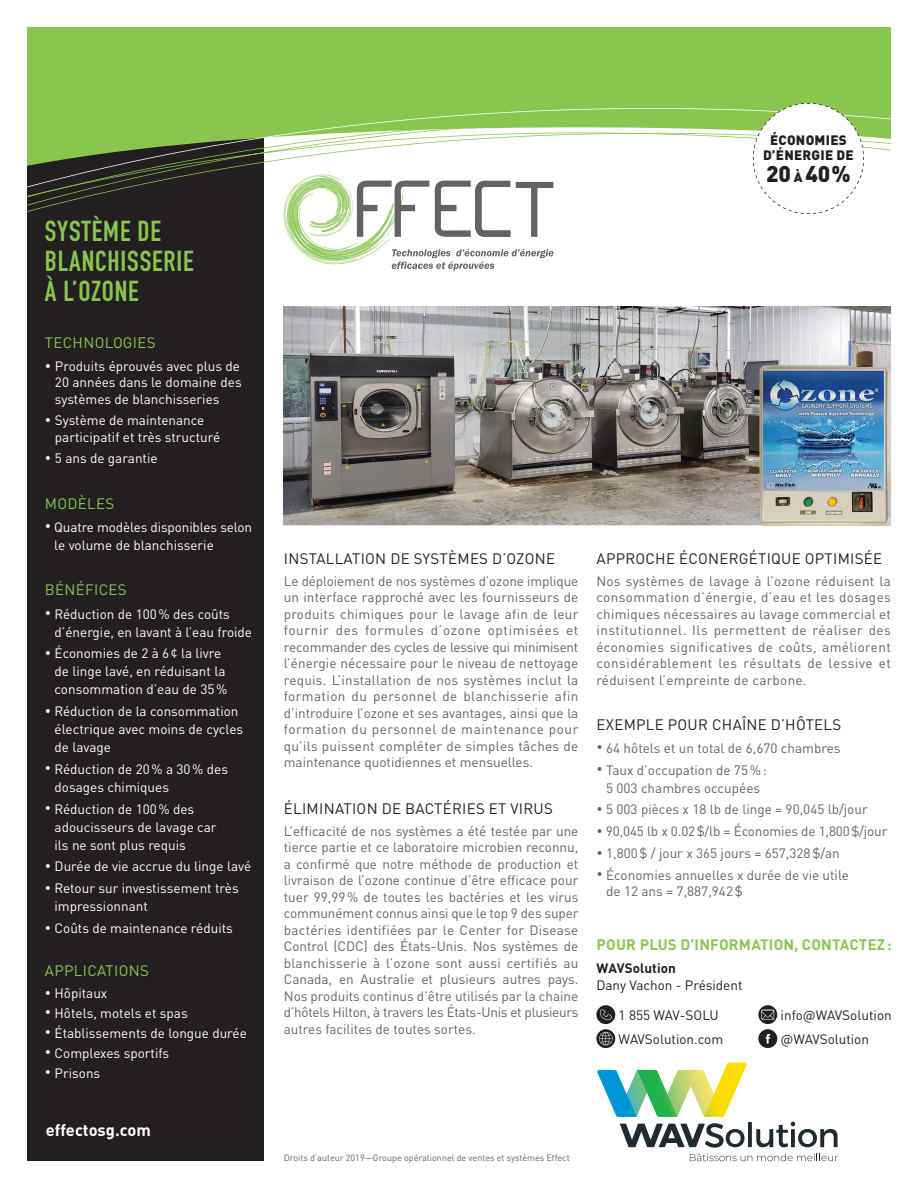
<style>
.page{position:relative;width:918px;height:1188px;background:#fff}
.page>*{position:absolute;margin:0;border:0;box-sizing:border-box;transform-origin:0 0}
.t1{font:700 28.5px/30px "DIN Condensed";letter-spacing:.03em;color:#89c650}
.t2{font:900 22.5px "DIN Pro";color:#231f20}
.t3{font:700 16.5px "DIN Pro";color:#fff}
.t4{font:15px "DIN Pro";letter-spacing:.02em;color:#231f20}
.t5{font:15px "DIN Pro";letter-spacing:.02em;color:#89c650}
.t6{font:700 15px "DIN Pro";letter-spacing:.015em;color:#89c650}
.t7{font:13.5px/16.5px "DIN Pro";color:#636366;text-align:justify}
.t8{font:13.5px/18px "DIN Pro";color:#fff}
.t9{font:13.5px "DIN Pro";color:#231f20}
.t10{font:900 13.5px/15px "DIN Pro";letter-spacing:.02em;color:#231f20;text-align:center}
.t11{font:700 13.5px "DIN Pro";color:#231f20}
.t12{font:9px "DIN Pro";color:#636366}
.s1{font-size:12px}
.s2{font-size:13.5px}
</style>
<div class="page">
<div style="left:27px;top:27px;width:236px;height:1134px;background:#231f20"></div>
<div style="left:27px;top:27px;width:864px;height:81px;background:#89c650"></div>
<svg style="left:27px;top:188px;width:257px;height:24px"></svg>
<svg style="left:27px;top:108px;width:864px;height:80px"></svg>
<svg style="left:753px;top:103px;width:111px;height:111px"></svg>
<svg style="left:284px;top:175px;width:270px;height:96px"></svg>
<img style="left:284px;top:307px;width:607px;height:219px">
<svg style="left:748px;top:1122px;width:4px;height:25px"></svg>
<svg style="left:756px;top:1122px;width:82px;height:25px"></svg>
<svg style="left:620px;top:1123px;width:125px;height:25px"></svg>
<svg style="left:597px;top:1063px;width:150px;height:54px"></svg>
<svg style="left:690px;top:1154px;width:148px;height:7px"></svg>
<svg style="left:596px;top:1005px;width:19px;height:19px"></svg>
<svg style="left:600px;top:1009px;width:12px;height:11px"></svg>
<svg style="left:758px;top:1005px;width:19px;height:19px"></svg>
<svg style="left:761px;top:1010px;width:13px;height:10px"></svg>
<svg style="left:596px;top:1029px;width:19px;height:19px"></svg>
<svg style="left:599px;top:1032px;width:14px;height:13px"></svg>
<div style="left:758px;top:1029px;width:19px;height:19px;background:#231f20;border-radius:50%"></div>
<svg style="left:766px;top:1034px;width:4px;height:10px"></svg>
<h1 class="t1" style="left:45px;top:216px;width:150px">SYSTÈME DE<br>BLANCHISSERIE<br>À L’OZONE</h1>
<p class="t5" style="left:45px;top:331px;width:112px">TECHNOLOGIES</p>
<p class="t8" style="left:55px;top:357px;width:188px;line-height:16.2px;text-indent:-10px"><span class="s1">•</span> Produits éprouvés avec plus de<br>20 années dans le domaine des systèmes de blanchisseries</p>
<p class="t8" style="left:55px;top:411px;width:167px;line-height:16.2px;text-indent:-10px"><span class="s1">•</span> Système de maintenance participatif et très structuré</p>
<p class="t8" style="left:45px;top:448px;width:114px"><span class="s1">•</span> 5 ans de garantie</p>
<p class="t5" style="left:45px;top:491px;width:71px">MODÈLES</p>
<p class="t8" style="left:54px;top:517px;width:199px;text-indent:-9px"><span class="s1">•</span> Quatre modèles disponibles selon le volume de blanchisserie</p>
<p class="t5" style="left:45px;top:578px;width:83px">BÉNÉFICES</p>
<p class="t8" style="left:55px;top:603px;width:199px;text-indent:-10px"><span class="s1">•</span> Réduction de 100 % des coûts d’énergie, en lavant à l’eau froide</p>
<p class="t8" style="left:55px;top:643px;width:174px;text-indent:-10px"><span class="s1">•</span> Économies de 2 à 6 ¢ la livre de linge lavé, en réduisant la consommation d’eau de 35 %</p>
<p class="t8" style="left:55px;top:701px;width:190px;text-indent:-10px"><span class="s1">•</span> Réduction de la consommation électrique avec moins de cycles de lavage</p>
<p class="t8" style="left:55px;top:759px;width:175px;text-indent:-10px"><span class="s1">•</span> Réduction de 20 % a 30 % des dosages chimiques</p>
<p class="t8" style="left:55px;top:798px;width:164px;text-indent:-10px"><span class="s1">•</span> Réduction de 100 % des adoucisseurs de lavage car ils ne sont plus requis</p>
<p class="t8" style="left:45px;top:856px;width:208px"><span class="s1">•</span> Durée de vie accrue du linge lavé</p>
<p class="t8" style="left:55px;top:878px;width:186px;text-indent:-10px"><span class="s1">•</span> Retour sur investissement très impressionnant</p>
<p class="t8" style="left:45px;top:918px;width:190px"><span class="s1">•</span> Coûts de maintenance réduits</p>
<p class="t5" style="left:45px;top:959px;width:105px">APPLICATIONS</p>
<p class="t8" style="left:45px;top:983px;width:64px"><span class="s1">•</span> Hôpitaux</p>
<p class="t8" style="left:45px;top:1003px;width:144px"><span class="s1">•</span> Hôtels, motels et spas</p>
<p class="t8" style="left:45px;top:1023px;width:204px"><span class="s1">•</span> Établissements de longue durée</p>
<p class="t8" style="left:45px;top:1043px;width:126px"><span class="s1">•</span> Complexes sportifs</p>
<p class="t8" style="left:45px;top:1063px;width:57px"><span class="s1">•</span> Prisons</p>
<p class="t3" style="left:46px;top:1116px;width:106px">effectosg.com</p>
<p class="t10" style="left:763px;top:130px;width:92px">ÉCONOMIES<br>D’ÉNERGIE DE</p>
<h2 class="t2" style="left:766px;top:155px;width:86px">20<span class="s2">À</span>40 %</h2>
<p class="t4" style="left:284px;top:546px;width:273px">INSTALLATION DE SYSTÈMES D’OZONE</p>
<p class="t7" style="left:284px;top:571px;width:296px">Le déploiement de nos systèmes d’ozone implique un interface rapproché avec les fournisseurs de produits chimiques pour le lavage afin de leur fournir des formules d’ozone optimisées et recommander des cycles de lessive qui minimisent l’énergie nécessaire pour le niveau de nettoyage requis. L’installation de nos systèmes inclut la formation du personnel de blanchisserie afin d’introduire l’ozone et ses avantages, ainsi que la formation du personnel de maintenance pour qu’ils puissent compléter de simples tâches de maintenance quotidiennes et mensuelles.</p>
<p class="t4" style="left:284px;top:797px;width:271px">ÉLIMINATION DE BACTÉRIES ET VIRUS</p>
<p class="t7" style="left:284px;top:821px;width:296px">L’efficacité de nos systèmes a été testée par une tierce partie et ce laboratoire microbien reconnu, a confirmé que notre méthode de production et livraison de l’ozone continue d’être efficace pour tuer 99,99 % de toutes les bactéries et les virus communément connus ainsi que le top 9 des super bactéries identifiées par le Center for Disease Control (CDC) des États-Unis. Nos systèmes de blanchisserie à l’ozone sont aussi certifiés au Canada, en Australie et plusieurs autres pays.<br>Nos produits continus d’être utilisés par la chaine d’hôtels Hilton, à travers les États-Unis et plusieurs autres facilites de toutes sortes.</p>
<p class="t4" style="left:597px;top:546px;width:287px">APPROCHE ÉCONERGÉTIQUE OPTIMISÉE</p>
<p class="t7" style="left:596px;top:571px;width:296px">Nos systèmes de lavage à l’ozone réduisent la consommation d’énergie, d’eau et les dosages chimiques nécessaires au lavage commercial et institutionnel. Ils permettent de réaliser des économies significatives de coûts, améliorent considérablement les résultats de lessive et réduisent l’empreinte de carbone.</p>
<p class="t4" style="left:597px;top:712px;width:246px">EXEMPLE POUR CHAÎNE D’HÔTELS</p>
<p class="t7" style="left:596px;top:738px;width:246px"><span class="s1">•</span> 64 hôtels et un total de 6,670 chambres</p>
<p class="t7" style="left:596px;top:760px;width:172px;line-height:18px;text-align:center"><span class="s1">•</span> Taux d’occupation de 75 % :<br>5 003 chambres occupées</p>
<p class="t7" style="left:596px;top:800px;width:273px"><span class="s1">•</span> 5 003 pièces x 18 lb de linge = 90,045 lb/jour</p>
<p class="t7" style="left:596px;top:822px;width:292px"><span class="s1">•</span> 90,045 lb x 0.02 $/lb = Économies de 1,800 $/jour</p>
<p class="t7" style="left:596px;top:844px;width:245px"><span class="s1">•</span> 1,800 $ / jour x 365 jours = 657,328$/an</p>
<p class="t7" style="left:606px;top:865px;width:244px;text-indent:-10px"><span class="s1">•</span> Économies annuelles x durée de vie utile de 12 ans = 7,887,942 $</p>
<p class="t6" style="left:597px;top:932px;width:297px">POUR PLUS D’INFORMATION, CONTACTEZ :</p>
<p class="t11" style="left:597px;top:957px;width:81px">WAVSolution</p>
<p class="t9" style="left:596px;top:974px;width:148px">Dany Vachon - Président</p>
<p class="t9" style="left:619px;top:1004px;width:102px">1 855 WAV-SOLU</p>
<p class="t9" style="left:781px;top:1004px;width:113px">info@WAVSolution</p>
<p class="t9" style="left:619px;top:1028px;width:106px">WAVSolution.com</p>
<p class="t9" style="left:781px;top:1028px;width:90px">@WAVSolution</p>
<p class="t12" style="left:284px;top:1151px;width:287px">Droits d’auteur 2019—Groupe opérationnel de ventes et systèmes Effect</p>
</div>
